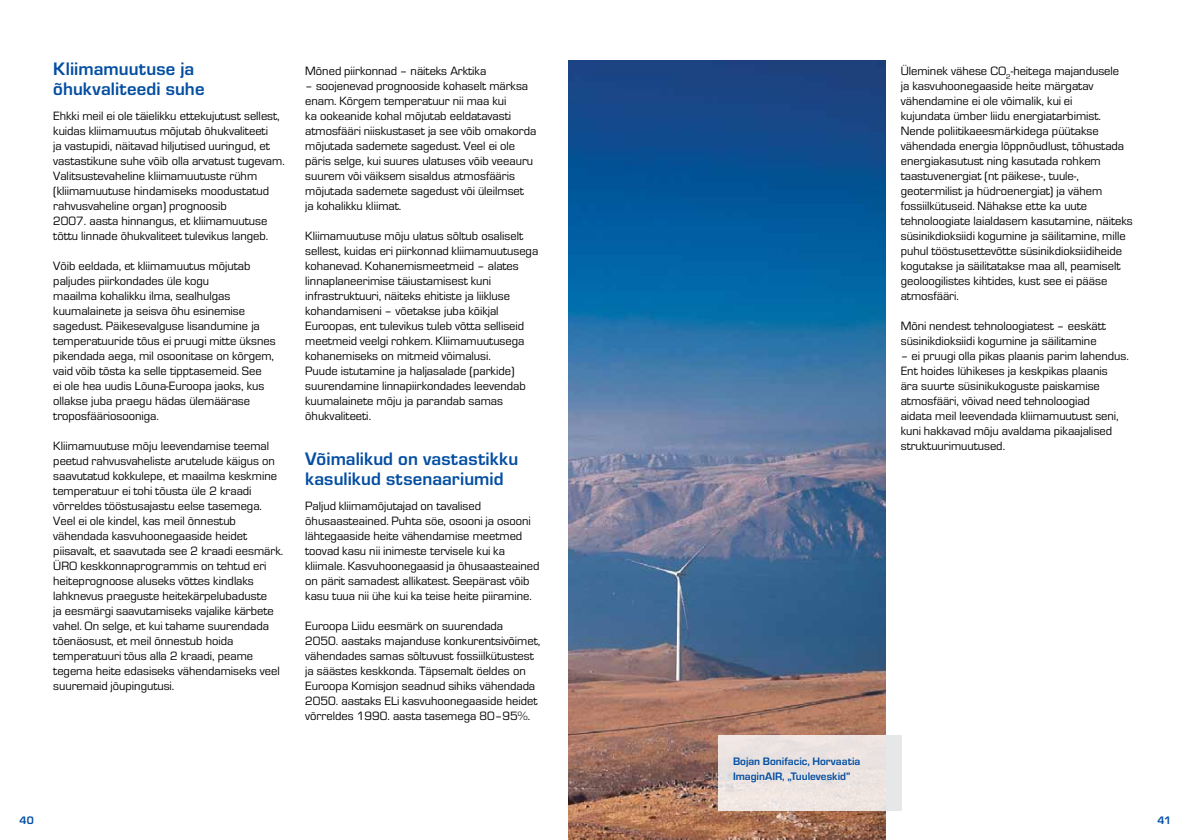
<style>
.page{position:relative;width:1191px;height:840px;background:#fff}
.page>*{position:absolute;margin:0;border:0;box-sizing:border-box;transform-origin:0 0}
.Heading_2{font:700 18.75px/20px "Eurostile OT";letter-spacing:.005em;color:#034ea2}
.Body_text{font:12.5px/15px "Eurostile OT";color:#000}
.Blue_text_under_phot{font:700 11.25px "Eurostile OT";color:#034ea2}
</style>
<div class="page">
<img style="left:569px;top:60px;width:316px;height:780px">
<div style="left:718px;top:735px;width:183px;height:75px;background:#ebe4e1"></div>
<p class="Heading_2" style="left:53px;top:59px;width:153px">Kliimamuutuse ja õhukvaliteedi suhe</p>
<p class="Body_text" style="left:53px;top:109px;width:233px">Ehkki meil ei ole täielikku ettekujutust sellest, kuidas kliimamuutus mõjutab õhukvaliteeti<br>ja vastupidi, näitavad hiljutised uuringud, et vastastikune suhe võib olla arvatust tugevam.<br>Valitsustevaheline kliimamuutuste rühm (kliimamuutuse hindamiseks moodustatud rahvusvaheline organ) prognoosib<br>2007. aasta hinnangus, et kliimamuutuse tõttu linnade õhukvaliteet tulevikus langeb.</p>
<p class="Body_text" style="left:53px;top:259px;width:224px">Võib eeldada, et kliimamuutus mõjutab paljudes piirkondades üle kogu<br>maailma kohalikku ilma, sealhulgas kuumalainete ja seisva õhu esinemise sagedust. Päikesevalguse lisandumine ja temperatuuride tõus ei pruugi mitte üksnes pikendada aega, mil osoonitase on kõrgem, vaid võib tõsta ka selle tipptasemeid. See<br>ei ole hea uudis Lõuna-Euroopa jaoks, kus ollakse juba praegu hädas ülemäärase troposfääriosooniga.</p>
<p class="Body_text" style="left:53px;top:439px;width:231px">Kliimamuutuse mõju leevendamise teemal peetud rahvusvaheliste arutelude käigus on saavutatud kokkulepe, et maailma keskmine temperatuur ei tohi tõusta üle 2 kraadi võrreldes tööstusajastu eelse tasemega.<br>Veel ei ole kindel, kas meil õnnestub vähendada kasvuhoonegaaside heidet piisavalt, et saavutada see 2 kraadi eesmärk.<br>ÜRO keskkonnaprogrammis on tehtud eri heiteprognoose aluseks võttes kindlaks lahknevus praeguste heitekärpelubaduste<br>ja eesmärgi saavutamiseks vajalike kärbete vahel. On selge, et kui tahame suurendada tõenäosust, et meil õnnestub hoida temperatuuri tõus alla 2 kraadi, peame tegema heite edasiseks vähendamiseks veel suuremaid jõupingutusi.</p>
<p class="Body_text" style="left:305px;top:64px;width:183px">Mõned piirkonnad – näiteks Arktika</p>
<p class="Body_text" style="left:305px;top:79px;width:232px">– soojenevad prognooside kohaselt märksa enam. Kõrgem temperatuur nii maa kui<br>ka ookeanide kohal mõjutab eeldatavasti atmosfääri niiskustaset ja see võib omakorda mõjutada sademete sagedust. Veel ei ole päris selge, kui suures ulatuses võib veeauru suurem või väiksem sisaldus atmosfääris mõjutada sademete sagedust või üleilmset<br>ja kohalikku kliimat.</p>
<p class="Body_text" style="left:305px;top:229px;width:234px">Kliimamuutuse mõju ulatus sõltub osaliselt sellest, kuidas eri piirkonnad kliimamuutusega kohanevad. Kohanemismeetmeid – alates linnaplaneerimise täiustamisest kuni infrastruktuuri, näiteks ehitiste ja liikluse kohandamiseni – võetakse juba kõikjal Euroopas, ent tulevikus tuleb võtta selliseid meetmeid veelgi rohkem. Kliimamuutusega kohanemiseks on mitmeid võimalusi.<br>Puude istutamine ja haljasalade (parkide) suurendamine linnapiirkondades leevendab kuumalainete mõju ja parandab samas õhukvaliteeti.</p>
<p class="Heading_2" style="left:305px;top:449px;width:214px">Võimalikud on vastastikku kasulikud stsenaariumid</p>
<p class="Body_text" style="left:305px;top:499px;width:236px">Paljud kliimamõjutajad on tavalised õhusaasteained. Puhta söe, osooni ja osooni lähtegaaside heite vähendamise meetmed toovad kasu nii inimeste tervisele kui ka kliimale. Kasvuhoonegaasid ja õhusaasteained on pärit samadest allikatest. Seepärast võib kasu tuua nii ühe kui ka teise heite piiramine.</p>
<p class="Body_text" style="left:305px;top:619px;width:236px">Euroopa Liidu eesmärk on suurendada<br>2050. aastaks majanduse konkurentsivõimet, vähendades samas sõltuvust fossiilkütustest ja säästes keskkonda. Täpsemalt öeldes on Euroopa Komisjon seadnud sihiks vähendada 2050. aastaks ELi kasvuhoonegaaside heidet võrreldes 1990. aasta tasemega 80–95%.</p>
<p class="Body_text" style="left:900px;top:64px;width:233px">Üleminek vähese CO<sub>2</sub>-heitega majandusele<br>ja kasvuhoonegaaside heite märgatav vähendamine ei ole võimalik, kui ei<br>kujundata ümber liidu energiatarbimist.<br>Nende poliitikaeesmärkidega püütakse vähendada energia lõppnõudlust, tõhustada energiakasutust ning kasutada rohkem taastuvenergiat (nt päikese-, tuule-, geotermilist ja hüdroenergiat) ja vähem fossiilkütuseid. Nähakse ette ka uute tehnoloogiate laialdasem kasutamine, näiteks süsinikdioksiidi kogumine ja säilitamine, mille puhul tööstusettevõtte süsinikdioksiidiheide kogutakse ja säilitatakse maa all, peamiselt geoloogilistes kihtides, kust see ei pääse atmosfääri.</p>
<p class="Body_text" style="left:900px;top:319px;width:207px">Mõni nendest tehnoloogiatest – eeskätt süsinikdioksiidi kogumine ja säilitamine</p>
<p class="Body_text" style="left:900px;top:349px;width:230px">– ei pruugi olla pikas plaanis parim lahendus.<br>Ent hoides lühikeses ja keskpikas plaanis<br>ära suurte süsinikukoguste paiskamise atmosfääri, võivad need tehnoloogiad<br>aidata meil leevendada kliimamuutust seni, kuni hakkavad mõju avaldama pikaajalised struktuurimuutused.</p>
<p class="Blue_text_under_phot" style="left:733px;top:755px;width:129px">Bojan Bonifacic, Horvaatia</p>
<p class="Blue_text_under_phot" style="left:733px;top:770px;width:119px">ImaginAIR, „Tuuleveskid”</p>
<p class="Blue_text_under_phot" style="left:19px;top:814px;width:16px">40</p>
<p class="Blue_text_under_phot" style="left:1157px;top:814px;width:15px">41</p>
</div>
